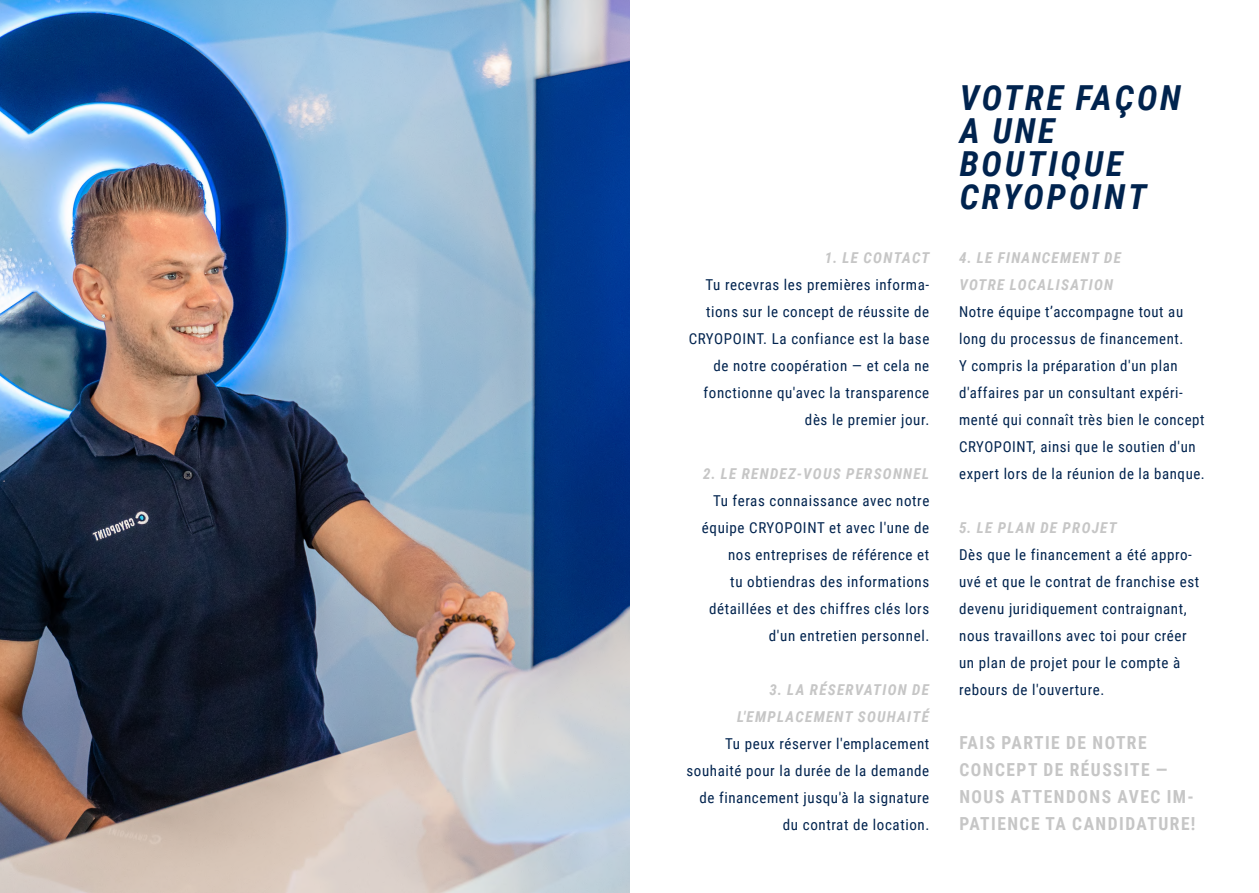
<style>
.page{position:relative;width:1259px;height:893px;background:#fff}
.page>*{position:absolute;margin:0;border:0;box-sizing:border-box;transform-origin:0 0}
.t1{font:italic 700 34.5px/33px "Roboto Condensed";letter-spacing:.085em;color:#00234e}
.t2{font:700 18px/27px "Roboto Condensed";letter-spacing:.085em;color:#c6c6c6}
.t3{font:15px/27px "Roboto Condensed";letter-spacing:.04em;color:#00234e;text-align:right}
.t4{font:italic 700 15px/27px "Roboto Condensed";letter-spacing:.085em;color:#c6c6c6;text-align:right}
</style>
<div class="page">
<img style="left:0;top:0;width:629px;height:893px">
<p class="t4" style="left:825px;top:243px;width:106px">1. LE CONTACT</p>
<p class="t3" style="left:688px;top:270px;width:242px">Tu recevras les premières informa&shy;tions sur le concept de réussite de<br>CRYOPOINT. La confiance est la base de notre coopération — et cela ne fonctionne qu'avec la transparence dès le premier jour.</p>
<p class="t4" style="left:703px;top:459px;width:227px">2. LE RENDEZ-VOUS PERSONNEL</p>
<p class="t3" style="left:702px;top:486px;width:229px">Tu feras connaissance avec notre équipe CRYOPOINT et avec l'une de nos entreprises de référence et<br>tu obtiendras des informations détaillées et des chiffres clés lors d'un entretien personnel.</p>
<p class="t4" style="left:737px;top:675px;width:193px">3. LA RÉSERVATION DE<br>L'EMPLACEMENT SOUHAITÉ</p>
<p class="t3" style="left:686px;top:729px;width:244px">Tu peux réserver l'emplacement souhaité pour la durée de la demande de financement jusqu'à la signature du contrat de location.</p>
<h1 class="t1" style="left:959px;top:80px;width:223px">VOTRE FAÇON<br>A UNE<br>BOUTIQUE<br>CRYOPOINT</h1>
<p class="t4" style="left:959px;top:243px;width:163px;text-align:left">4. LE FINANCEMENT DE<br>VOTRE LOCALISATION</p>
<p class="t3" style="left:959px;top:297px;width:247px;text-align:left">Notre équipe t’accompagne tout au long du processus de financement.<br>Y compris la préparation d'un plan d'affaires par un consultant expéri&shy;menté qui connaît très bien le concept CRYOPOINT, ainsi que le soutien d'un expert lors de la réunion de la banque.</p>
<p class="t4" style="left:959px;top:513px;width:159px">5. LE PLAN DE PROJET</p>
<p class="t3" style="left:959px;top:540px;width:242px;text-align:left">Dès que le financement a été appro&shy;uvé et que le contrat de franchise est devenu juridiquement contraignant, nous travaillons avec toi pour créer un plan de projet pour le compte à rebours de l'ouverture.</p>
<p class="t2" style="left:959px;top:728px;width:237px">FAIS PARTIE DE NOTRE<br>CONCEPT DE RÉUSSITE —<br>NOUS ATTENDONS AVEC IM-<br>PATIENCE TA CANDIDATURE!</p>
</div>
